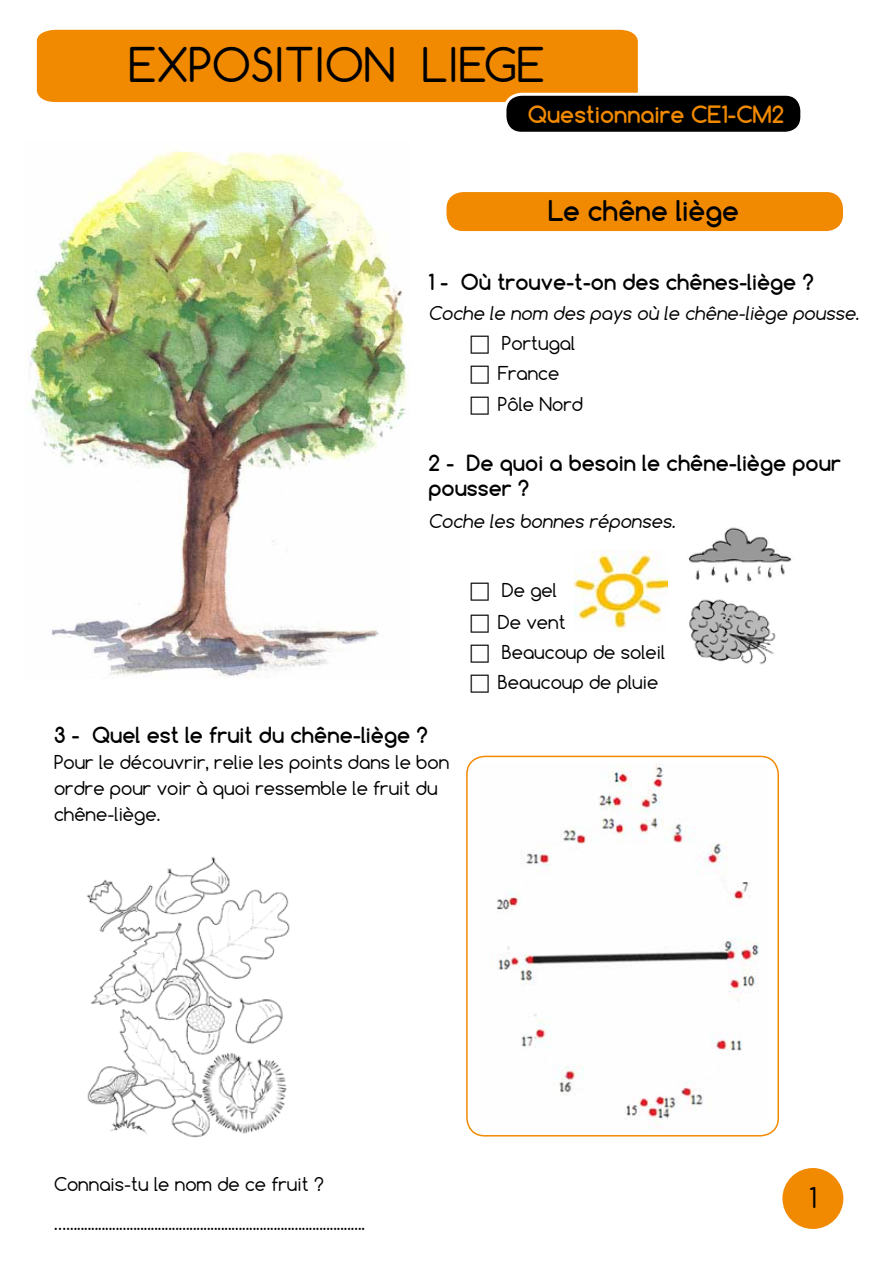
<style>
.page{position:relative;width:893px;height:1263px;background:#fff}
.page>*{position:absolute;margin:0;border:0;box-sizing:border-box;transform-origin:0 0}
.t1{font:45px "Comfortaa";color:#000}
.t2{font:700 27px "Comfortaa";color:#000}
.t3{font:27px "Comfortaa";color:#000}
.t4{font:700 22.5px "Comfortaa";color:#f18a00}
.t5{font:700 21px/25.2px "Comfortaa";color:#000}
.t6{font:18px/30.2px "Comfortaa";color:#000}
</style>
<div class="page">
<div style="left:782px;top:1168px;width:61px;height:61px;background:#f18a00;border-radius:50%"></div>
<img style="left:28px;top:151px;width:382px;height:527px">
<div style="left:37px;top:30px;width:601px;height:72px;background:#f18a00"></div>
<img style="left:86px;top:856px;width:204px;height:282px">
<div style="left:505px;top:94px;width:297px;height:39px;background:#000;border-radius:16px"></div>
<div style="left:503px;top:93px;width:300px;height:42px;border:3px solid #fff;border-radius:16px"></div>
<img style="left:688px;top:527px;width:103px;height:56px">
<img style="left:574px;top:551px;width:93px;height:80px">
<div style="left:446px;top:192px;width:397px;height:39px;background:#f18a00;border-radius:16px"></div>
<img style="left:474px;top:764px;width:295px;height:372px">
<div style="left:466px;top:756px;width:313px;height:380px;border:2px solid #f18a00;border-radius:18px"></div>
<img style="left:689px;top:599px;width:87px;height:66px">
<h1 class="t1" style="left:129px;top:37px;width:418px">EXPOSITION LIEGE</h1>
<p class="t4" style="left:528px;top:100px;width:258px">Questionnaire CE1-CM2</p>
<h2 class="t2" style="left:548px;top:194px;width:192px">Le chêne liège</h2>
<p class="t5" style="left:428px;top:269px;width:387px">1 - Où trouve-t-on des chênes-liège ?</p>
<p class="t6" style="left:498px;top:298px;width:366px;text-indent:-70px">Coche le nom des pays où le chêne-liège pousse.<br>Portugal<br>France<br>Pôle Nord</p>
<p class="t5" style="left:428px;top:450px;width:414px">2 - De quoi a besoin le chêne-liège pour pousser ?</p>
<p class="t6" style="left:428px;top:506px;width:251px">Coche les bonnes réponses.</p>
<p class="t5" style="left:54px;top:722px;width:375px">3 - Quel est le fruit du chêne-liège ?</p>
<p class="t6" style="left:54px;top:749px;width:397px;line-height:26px">Pour le découvrir, relie les points dans le bon ordre pour voir à quoi ressemble le fruit du chêne-liège.</p>
<p class="t6" style="left:498px;top:574px;width:69px;line-height:32px">De gel<br>De vent</p>
<p class="t6" style="left:498px;top:637px;width:169px">Beaucoup de soleil<br>Beaucoup de pluie</p>
<p class="t6" style="left:54px;top:1165px;width:313px;line-height:38.5px">Connais-tu le nom de ce fruit ? ….....................................................................................</p>
<h2 class="t3" style="left:809px;top:1181px;width:9px">1</h2>
</div>
